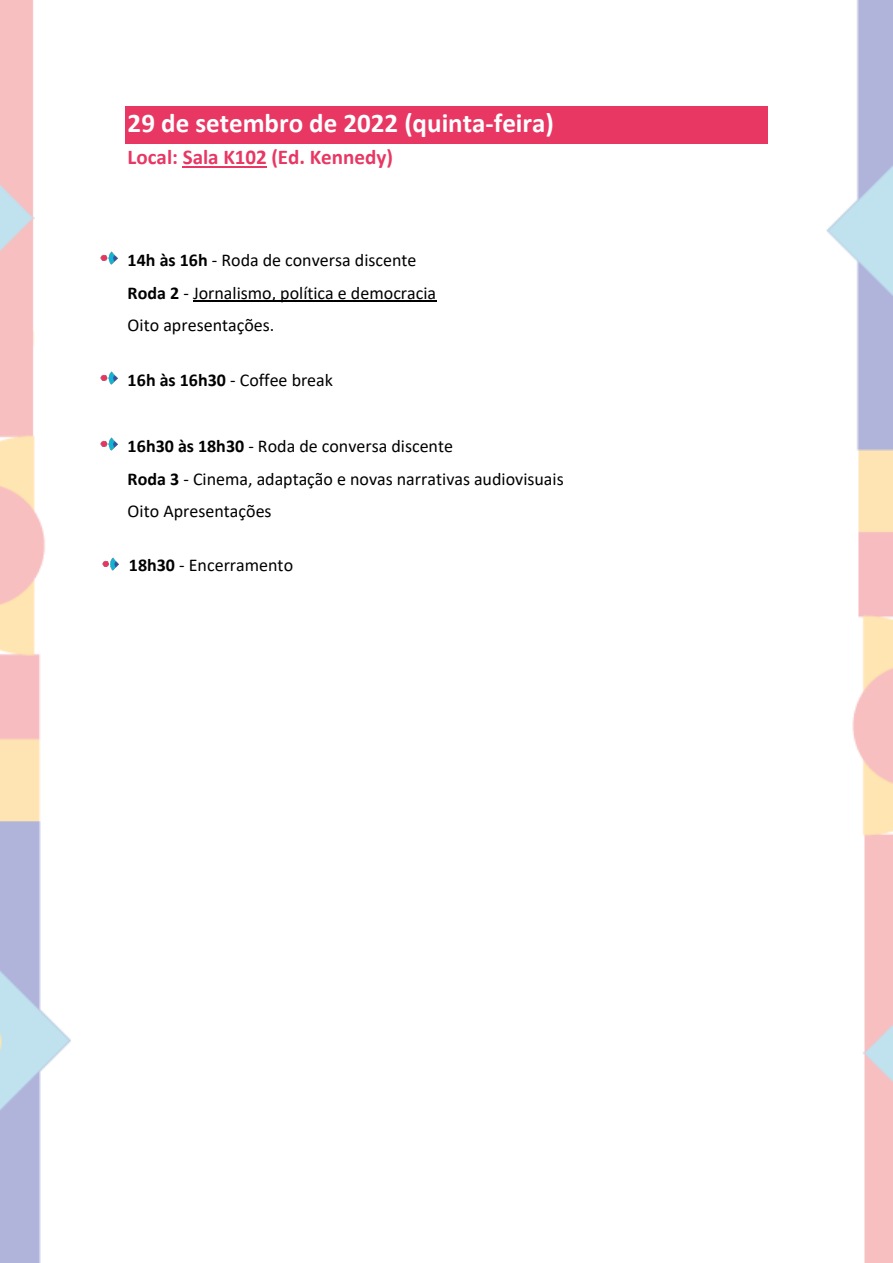
<style>
.page{position:relative;width:893px;height:1263px;background:#fff}
.page>*{position:absolute;margin:0;border:0;box-sizing:border-box;transform-origin:0 0}
.t1{font:700 27px "Calibri";color:#fff}
.t2{font:700 21px "Calibri";color:#e83763}
.t3{font:18px/32.8px "Calibri";color:#000}
.s1{font-weight:700}
</style>
<div class="page">
<img style="left:0;top:0;width:892px;height:1263px">
<div style="left:125px;top:106px;width:643px;height:38px;background:#e83763"></div>
<div style="left:125px;top:144px;width:643px;height:51px;background:#fff"></div>
<hr style="left:183px;top:167px;width:84px;height:1px;background:#e83763">
<div style="left:125px;top:195px;width:643px;height:33px;background:#fff"></div>
<div style="left:99px;top:249px;width:669px;height:33px;background:#fff"></div>
<img style="left:101px;top:251px;width:16px;height:14px">
<div style="left:125px;top:282px;width:643px;height:32px;background:#fff"></div>
<hr style="left:193px;top:301px;width:243px;height:1px;background:#000">
<div style="left:125px;top:314px;width:643px;height:33px;background:#fff"></div>
<div style="left:98px;top:369px;width:670px;height:32px;background:#fff"></div>
<img style="left:101px;top:371px;width:16px;height:14px">
<div style="left:125px;top:401px;width:643px;height:33px;background:#fff"></div>
<div style="left:98px;top:434px;width:670px;height:34px;background:#fff"></div>
<img style="left:101px;top:437px;width:16px;height:14px">
<div style="left:125px;top:468px;width:643px;height:32px;background:#fff"></div>
<div style="left:125px;top:500px;width:643px;height:33px;background:#fff"></div>
<div style="left:100px;top:554px;width:668px;height:33px;background:#fff"></div>
<img style="left:102px;top:557px;width:16px;height:14px">
<div style="left:125px;top:608px;width:643px;height:58px;background:#fff"></div>
<div style="left:125px;top:666px;width:643px;height:38px;background:#fff"></div>
<div style="left:125px;top:704px;width:643px;height:37px;background:#fff"></div>
<div style="left:125px;top:741px;width:643px;height:37px;background:#fff"></div>
<div style="left:125px;top:778px;width:643px;height:37px;background:#fff"></div>
<div style="left:125px;top:815px;width:643px;height:37px;background:#fff"></div>
<div style="left:125px;top:852px;width:643px;height:37px;background:#fff"></div>
<div style="left:125px;top:889px;width:643px;height:37px;background:#fff"></div>
<div style="left:125px;top:926px;width:643px;height:37px;background:#fff"></div>
<div style="left:125px;top:963px;width:643px;height:37px;background:#fff"></div>
<div style="left:125px;top:1000px;width:643px;height:37px;background:#fff"></div>
<div style="left:125px;top:1037px;width:643px;height:37px;background:#fff"></div>
<div style="left:125px;top:1074px;width:643px;height:37px;background:#fff"></div>
<div style="left:125px;top:1111px;width:643px;height:38px;background:#fff"></div>
<h1 class="t1" style="left:128px;top:104px;width:428px">29 de setembro de 2022 (quinta-feira)</h1>
<p class="t2" style="left:128px;top:142px;width:267px">Local: Sala K102 (Ed. Kennedy)</p>
<p class="t3" style="left:128px;top:243px;width:310px"><span class="s1">14h às 16h</span> - Roda de conversa discente<br><span class="s1">Roda 2</span> - Jornalismo, política e democracia<br>Oito apresentações.</p>
<p class="t3" style="left:128px;top:363px;width:207px"><span class="s1">16h às 16h30</span> - Coffee break</p>
<p class="t3" style="left:128px;top:429px;width:438px"><span class="s1">16h30 às 18h30</span> - Roda de conversa discente<br><span class="s1">Roda 3</span> - Cinema, adaptação e novas narrativas audiovisuais<br>Oito Apresentações</p>
<p class="t3" style="left:129px;top:548px;width:166px"><span class="s1">18h30</span> - Encerramento</p>
</div>
